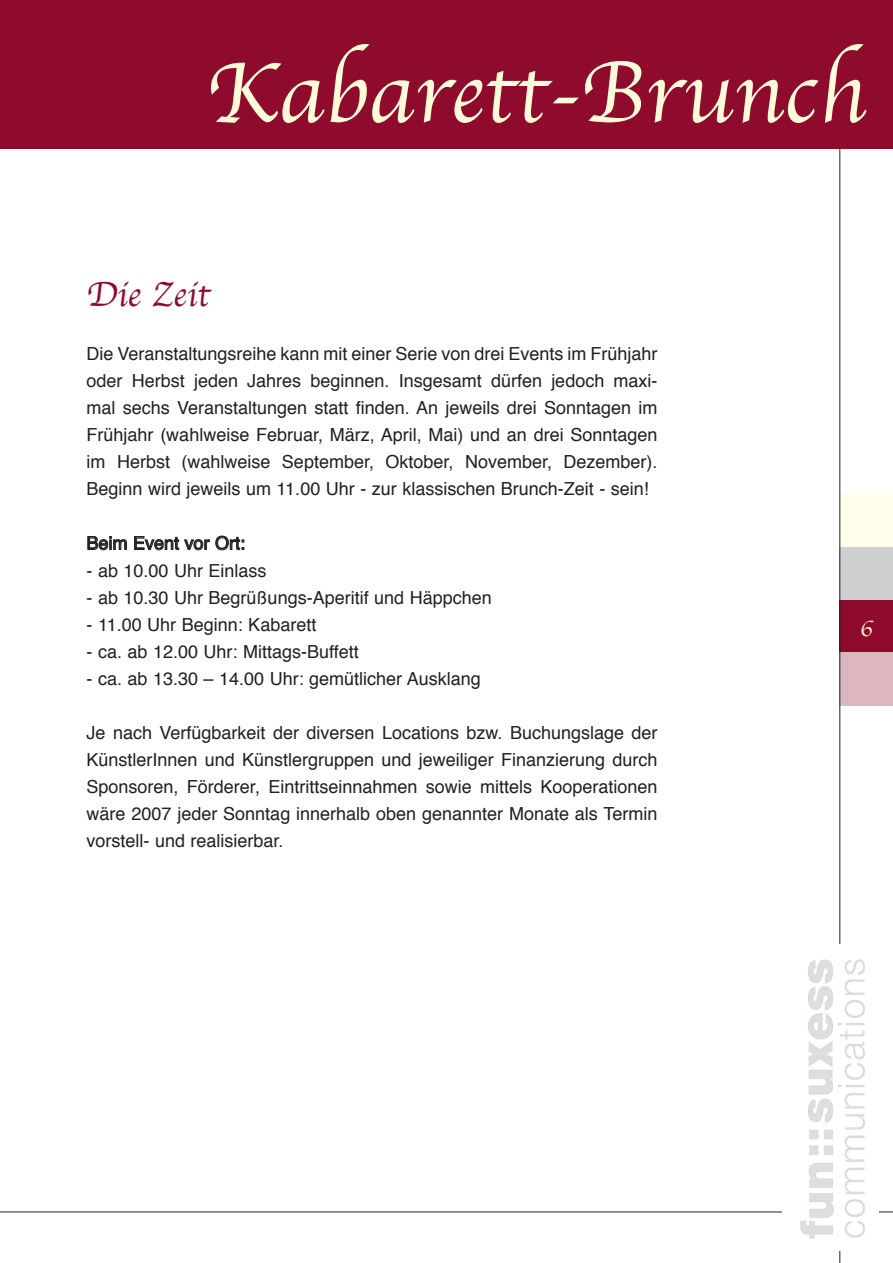
<style>
.page{position:relative;width:893px;height:1263px;background:#fff}
.page>*{position:absolute;margin:0;border:0;box-sizing:border-box;transform-origin:0 0}
.t1{font:90px "Apple Chancery";color:#fffbd9}
.t2{font:36px "Apple Chancery";color:#8e0b2e}
.t3{font:24px "Apple Chancery";color:#fffad0}
.t4{font:18px/27px "Helvetica";color:#212125;text-align:justify}
</style>
<div class="page">
<div style="left:840px;top:600px;width:53px;height:53px;background:#8e0b2e"></div>
<div style="left:840px;top:546px;width:53px;height:54px;background:#cdcfd1"></div>
<div style="left:840px;top:493px;width:53px;height:53px;background:#fffdec"></div>
<div style="left:840px;top:653px;width:53px;height:53px;background:#ddb6c0"></div>
<hr style="left:840px;top:7px;width:1px;height:1256px;background:#212125">
<div style="left:0;top:0;width:893px;height:149px;background:#8e0b2e"></div>
<hr style="left:0;top:1212px;width:893px;height:1px;background:#212125">
<div style="left:782px;top:944px;width:97px;height:306px;background:#fff"></div>
<img style="left:800px;top:959px;width:65px;height:280px">
<svg style="left:87px;top:536px;width:40px;height:15px"></svg>
<svg style="left:134px;top:535px;width:110px;height:16px"></svg>
<h1 class="t1" style="left:206px;top:21px;width:662px">Kabarett-Brunch</h1>
<p class="t2" style="left:87px;top:266px;width:125px">Die Zeit</p>
<p class="t4" style="left:87px;top:340px;width:573px">Die Veranstaltungsreihe kann mit einer Serie von drei Events im Frühjahr oder Herbst jeden Jahres beginnen. Insgesamt dürfen jedoch maxi&shy;mal sechs Veranstaltungen statt finden. An jeweils drei Sonntagen im Frühjahr (wahlweise Februar, März, April, Mai) und an drei Sonntagen im Herbst (wahlweise September, Oktober, November, Dezember).<br>Beginn wird jeweils um 11.00 Uhr - zur klassischen Brunch-Zeit - sein!</p>
<p class="t4" style="left:87px;top:529px;width:160px">Beim Event vor Ort:</p>
<p class="t4" style="left:87px;top:556px;width:182px">- ab 10.00 Uhr Einlass</p>
<p class="t4" style="left:87px;top:583px;width:407px">- ab 10.30 Uhr Begrüßungs-Aperitif und Häppchen</p>
<p class="t4" style="left:87px;top:610px;width:231px">- 11.00 Uhr Beginn: Kabarett</p>
<p class="t4" style="left:87px;top:637px;width:274px">- ca. ab 12.00 Uhr: Mittags-Buffett</p>
<p class="t4" style="left:87px;top:664px;width:396px">- ca. ab 13.30 – 14.00 Uhr: gemütlicher Ausklang</p>
<p class="t4" style="left:87px;top:718px;width:573px">Je nach Verfügbarkeit der diversen Locations bzw. Buchungslage der KünstlerInnen und Künstlergruppen und jeweiliger Finanzierung durch Sponsoren, Förderer, Eintrittseinnahmen sowie mittels Kooperationen wäre 2007 jeder Sonntag innerhalb oben genannter Monate als Termin vorstell- und realisierbar.</p>
<h3 class="t3" style="left:860px;top:609px;width:15px">6</h3>
</div>
